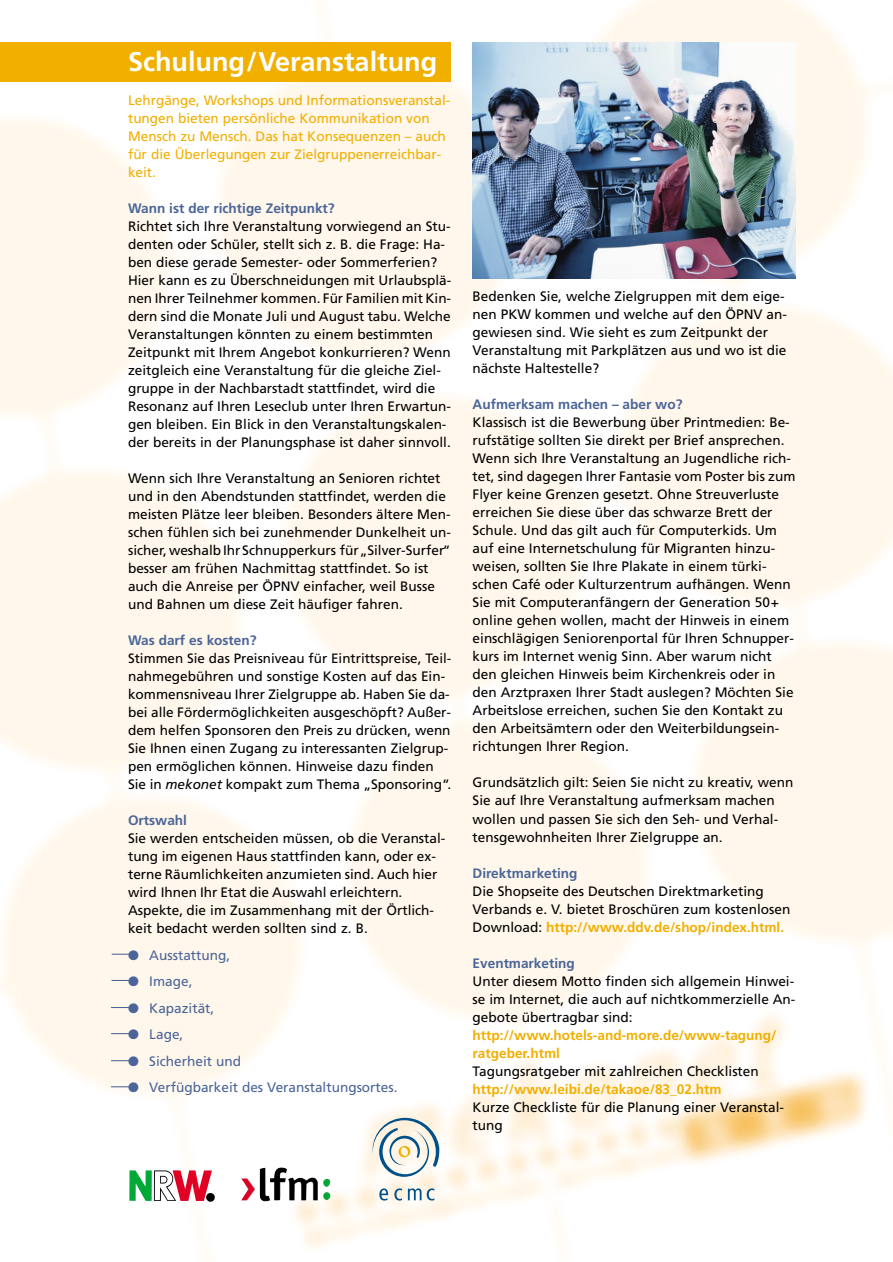
<style>
.page{position:relative;width:893px;height:1262px;background:#fff}
.page>*{position:absolute;margin:0;border:0;box-sizing:border-box;transform-origin:0 0}
.t1{font:700 27px "Frutiger";color:#fff}
.t2{font:13.65px/18px "Frutiger";color:#000}
.t3{font:13.65px/18px "Frutiger";color:#f1af00}
.t4{font:700 13.65px "Frutiger";color:#4b6598}
.t5{font:700 13.65px/18px "Frutiger";color:#f1af00}
.t6{font:13.65px "Frutiger";color:#4b6598}
.t7{font:13.5px "Frutiger";color:#000}
.s1{font-style:italic}
.s2{font-weight:700;color:#f1af00}
</style>
<div class="page">
<img style="left:0;top:0;width:892px;height:1248px">
<img style="left:241px;top:1167px;width:90px;height:34px">
<svg style="left:129px;top:1170px;width:86px;height:32px"></svg>
<svg style="left:372px;top:1117px;width:67px;height:59px"></svg>
<svg style="left:379px;top:1188px;width:9px;height:12px"></svg>
<svg style="left:394px;top:1188px;width:8px;height:12px"></svg>
<svg style="left:408px;top:1188px;width:26px;height:12px"></svg>
<div style="left:0;top:43px;width:451px;height:39px;background:#f1af00"></div>
<img style="left:472px;top:43px;width:324px;height:235px">
<svg style="left:112px;top:953px;width:22px;height:1px"></svg>
<svg style="left:112px;top:980px;width:22px;height:1px"></svg>
<svg style="left:111px;top:1007px;width:22px;height:1px"></svg>
<svg style="left:111px;top:1033px;width:22px;height:1px"></svg>
<svg style="left:111px;top:1060px;width:22px;height:1px"></svg>
<svg style="left:111px;top:1086px;width:22px;height:1px"></svg>
<h1 class="t1" style="left:128px;top:50px;width:310px">Schulung/Veranstaltung</h1>
<p class="t3" style="left:128px;top:92px;width:324px">Lehrgänge, Workshops und Informationsveranstal&shy;tungen bieten persönliche Kommunikation von Mensch zu Mensch. Das hat Konsequenzen – auch für die Überlegungen zur Zielgruppenerreichbar&shy;keit.</p>
<p class="t4" style="left:128px;top:203px;width:208px">Wann ist der richtige Zeitpunkt?</p>
<p class="t2" style="left:128px;top:218px;width:325px">Richtet sich Ihre Veranstaltung vorwiegend an Stu&shy;denten oder Schüler, stellt sich z. B. die Frage: Ha&shy;ben diese gerade Semester- oder Sommerferien?<br>Hier kann es zu Überschneidungen mit Urlaubsplä&shy;nen Ihrer Teilnehmer kommen. Für Familien mit Kin&shy;dern sind die Monate Juli und August tabu. Welche Veranstaltungen könnten zu einem bestimmten Zeitpunkt mit Ihrem Angebot konkurrieren? Wenn zeitgleich eine Veranstaltung für die gleiche Ziel&shy;gruppe in der Nachbarstadt stattfindet, wird die Resonanz auf Ihren Leseclub unter Ihren Erwartun&shy;gen bleiben. Ein Blick in den Veranstaltungskalen&shy;der bereits in der Planungsphase ist daher sinnvoll.</p>
<p class="t2" style="left:128px;top:470px;width:324px">Wenn sich Ihre Veranstaltung an Senioren richtet und in den Abendstunden stattfindet, werden die meisten Plätze leer bleiben. Besonders ältere Men&shy;schen fühlen sich bei zunehmender Dunkelheit un&shy;sicher, weshalbIhrSchnupperkurs für„Silver-Surfer“ besser am frühen Nachmittag stattfindet. So ist auch die Anreise per ÖPNV einfacher, weil Busse und Bahnen um diese Zeit häufiger fahren.</p>
<p class="t4" style="left:128px;top:635px;width:130px">Was darf es kosten?</p>
<p class="t7" style="left:128px;top:653px;width:325px">Stimmen Sie das Preisniveau für Eintrittspreise, Teil-</p>
<p class="t2" style="left:128px;top:668px;width:325px">nahmegebühren und sonstige Kosten auf das Ein&shy;kommensniveau Ihrer Zielgruppe ab. Haben Sie da&shy;bei alle Fördermöglichkeiten ausgeschöpft? Außer&shy;dem helfen Sponsoren den Preis zu drücken, wenn Sie Ihnen einen Zugang zu interessanten Zielgrup&shy;pen ermöglichen können. Hinweise dazu finden Sie in <span class="s1">mekonet</span> kompakt zum Thema „Sponsoring“.</p>
<p class="t4" style="left:128px;top:815px;width:60px">Ortswahl</p>
<p class="t2" style="left:128px;top:830px;width:319px">Sie werden entscheiden müssen, ob die Veranstal&shy;tung im eigenen Haus stattfinden kann, oder ex&shy;terne Räumlichkeiten anzumieten sind. Auch hier wird Ihnen Ihr Etat die Auswahl erleichtern.<br>Aspekte, die im Zusammenhang mit der Örtlich&shy;keit bedacht werden sollten sind z. B.</p>
<p class="t6" style="left:128px;top:949px;width:104px">● Ausstattung,</p>
<p class="t6" style="left:128px;top:976px;width:66px">● Image,</p>
<p class="t6" style="left:128px;top:1002px;width:88px">● Kapazität,</p>
<p class="t6" style="left:128px;top:1029px;width:57px">● Lage,</p>
<p class="t6" style="left:128px;top:1055px;width:114px">● Sicherheit und</p>
<p class="t6" style="left:128px;top:1082px;width:271px">● Verfügbarkeit des Veranstaltungsortes.</p>
<p class="t2" style="left:472px;top:288px;width:316px">Bedenken Sie, welche Zielgruppen mit dem eige&shy;nen PKW kommen und welche auf den ÖPNV an&shy;gewiesen sind. Wie sieht es zum Zeitpunkt der Veranstaltung mit Parkplätzen aus und wo ist die nächste Haltestelle?</p>
<p class="t4" style="left:472px;top:399px;width:211px">Aufmerksam machen – aber wo?</p>
<p class="t2" style="left:472px;top:414px;width:324px">Klassisch ist die Bewerbung über Printmedien: Be&shy;rufstätige sollten Sie direkt per Brief ansprechen.<br>Wenn sich Ihre Veranstaltung an Jugendliche rich&shy;tet, sind dagegen Ihrer Fantasie vom Poster bis zum Flyer keine Grenzen gesetzt. Ohne Streuverluste erreichen Sie diese über das schwarze Brett der Schule. Und das gilt auch für Computerkids. Um auf eine Internetschulung für Migranten hinzu&shy;weisen, sollten Sie Ihre Plakate in einem türki&shy;schen Café oder Kulturzentrum aufhängen. Wenn Sie mit Computeranfängern der Generation 50+ online gehen wollen, macht der Hinweis in einem einschlägigen Seniorenportal für Ihren Schnupper&shy;kurs im Internet wenig Sinn. Aber warum nicht den gleichen Hinweis beim Kirchenkreis oder in den Arztpraxen Ihrer Stadt auslegen? Möchten Sie Arbeitslose erreichen, suchen Sie den Kontakt zu den Arbeitsämtern oder den Weiterbildungsein&shy;richtungen Ihrer Region.</p>
<p class="t2" style="left:472px;top:774px;width:322px">Grundsätzlich gilt: Seien Sie nicht zu kreativ, wenn Sie auf Ihre Veranstaltung aufmerksam machen wollen und passen Sie sich den Seh- und Verhal&shy;tensgewohnheiten Ihrer Zielgruppe an.</p>
<p class="t4" style="left:472px;top:867px;width:106px">Direktmarketing</p>
<p class="t2" style="left:472px;top:882px;width:319px">Die Shopseite des Deutschen Direktmarketing<br>Verbands e. V. bietet Broschüren zum kostenlosen<br>Download: <span class="s2">http://www.ddv.de/shop/index.html.</span></p>
<p class="t4" style="left:472px;top:957px;width:104px">Eventmarketing</p>
<p class="t2" style="left:472px;top:972px;width:324px;text-align:justify">Unter diesem Motto finden sich allgemein Hinwei&shy;se im Internet, die auch auf nichtkommerzielle An&shy;gebote übertragbar sind:</p>
<p class="t5" style="left:472px;top:1026px;width:305px">http://www.hotels-and-more.de/www-tagung/ ratgeber.html</p>
<p class="t2" style="left:472px;top:1062px;width:288px">Tagungsratgeber mit zahlreichen Checklisten</p>
<p class="t5" style="left:472px;top:1080px;width:250px">http://www.leibi.de/takaoe/83_02.htm</p>
<p class="t2" style="left:472px;top:1098px;width:313px">Kurze Checkliste für die Planung einer Veranstal&shy;tung</p>
</div>
